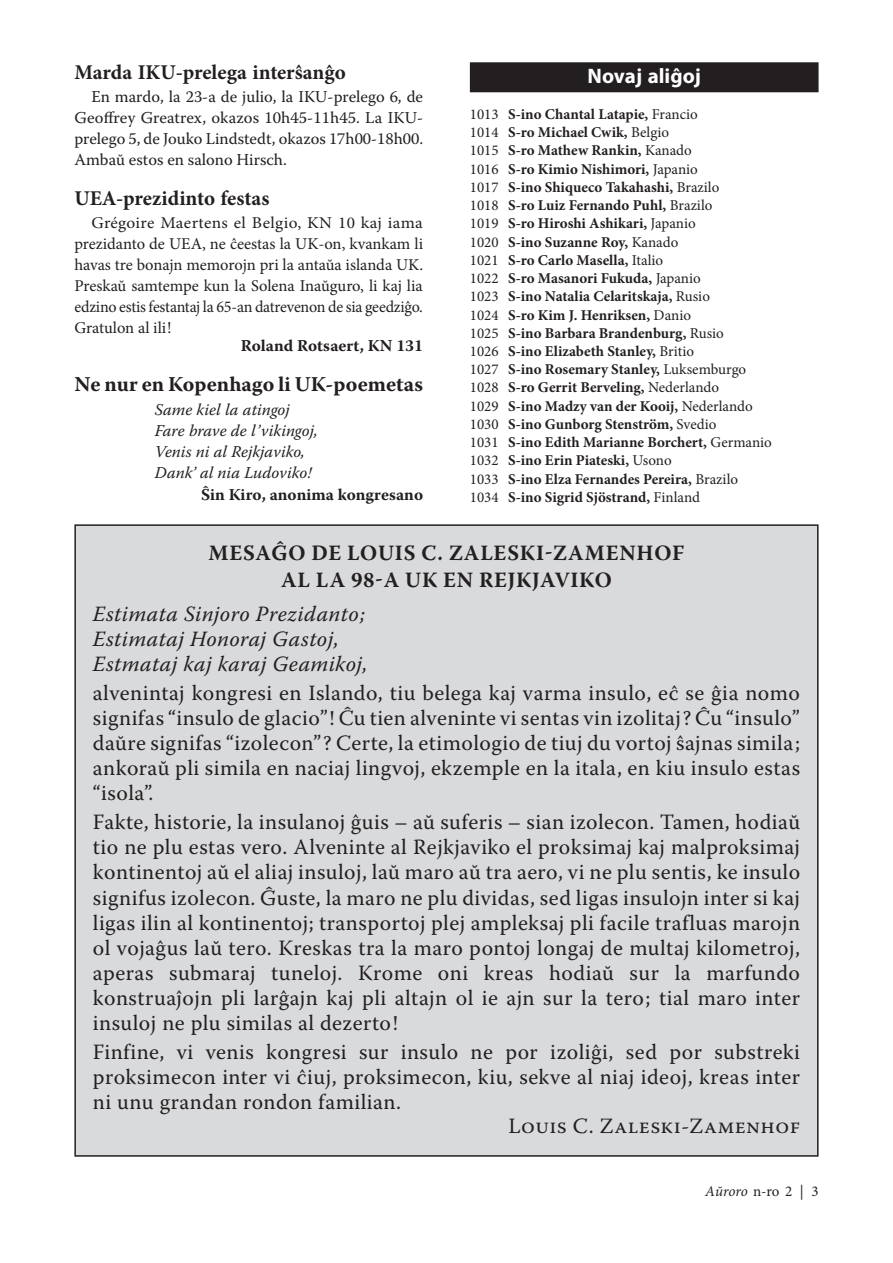
<style>
.page{position:relative;width:893px;height:1263px;background:#fff}
.page>*{position:absolute;margin:0;border:0;box-sizing:border-box;transform-origin:0 0}
.t1{font:21.75px/25px "Warnock Pro";letter-spacing:.02em;color:#231f20;text-align:justify}
.t2{font:italic 21.75px/25px "Warnock Pro";letter-spacing:.02em;color:#231f20}
.t3{font:700 21.75px "Warnock Pro";letter-spacing:.03em;color:#231f20}
.t4{font:700 21px "Minion Pro";color:#231f20}
.t5{font:700 21px "Warnock Pro";color:#231f20}
.t6{font:700 21px "Myriad Pro";color:#fff}
.t7{font:16.5px/21px "Minion Pro";letter-spacing:-.01em;color:#231f20;text-align:justify;scale:1.05 1}
.t8{font:16.5px/21px "Warnock Pro";color:#231f20;text-align:justify}
.t9{font:italic 16.5px/21px "Warnock Pro";color:#231f20}
.t10{font:700 16.5px "Warnock Pro";color:#231f20}
.t11{font:700 15px/18.3px "Minion Pro";color:#231f20}
.t12{font:15px "Minion Pro";color:#231f20}
.s1{font-weight:400}
.s2{font-style:italic}
</style>
<div class="page">
<div style="left:75px;top:525px;width:743px;height:631px;background:#d9dadc"></div>
<div style="left:470px;top:62px;width:349px;height:30px;background:#231f20"></div>
<p class="t4" style="left:74px;top:58px;width:273px">Marda IKU-prelega interŝanĝo</p>
<p class="t8" style="left:74px;top:86px;width:350px;text-indent:17px">En mardo, la 23-a de julio, la IKU-prelego 6, de Geoffrey Greatrex, okazos 10h45-11h45. La IKU&shy;prelego 5, de Jouko Lindstedt, okazos 17h00-18h00.<br>Ambaŭ estos en salono Hirsch.</p>
<p class="t4" style="left:74px;top:184px;width:196px">UEA-prezidinto festas</p>
<p class="t7" style="left:74px;top:213px;width:334px;text-indent:17px">Grégoire Maertens el Belgio, KN 10 kaj iama prezidanto de UEA, ne ĉeestas la UK-on, kvankam li havas tre bonajn memorojn pri la antaŭa islanda UK.<br>Preskaŭ samtempe kun la Solena Inaŭguro, li kaj lia edzino estis festantaj la 65‑an datrevenon de sia geedziĝo.<br>Gratulon al ili!</p>
<p class="t10" style="left:241px;top:336px;width:184px">Roland Rotsaert, KN 131</p>
<p class="t5" style="left:74px;top:372px;width:350px">Ne nur en Kopenhago li UK-poemetas</p>
<p class="t9" style="left:155px;top:399px;width:165px">Same kiel la atingoj<br>Fare brave de l’vikingoj,<br>Venis ni al Rejkjaviko,<br>Dank’ al nia Ludoviko!</p>
<p class="t10" style="left:201px;top:485px;width:223px">Ŝin Kiro, anonima kongresano</p>
<p class="t6" style="left:588px;top:63px;width:115px">Novaj aliĝoj</p>
<p class="t11" style="left:470px;top:105px;width:304px"><span class="s1">1013</span> S-ino Chantal Latapie, <span class="s1">Francio<br>1014</span> S-ro Michael Cwik, <span class="s1">Belgio<br>1015</span> S-ro Mathew Rankin, <span class="s1">Kanado<br>1016</span> S-ro Kimio Nishimori, <span class="s1">Japanio<br>1017</span> S-ino Shiqueco Takahashi, <span class="s1">Brazilo<br>1018</span> S-ro Luiz Fernando Puhl, <span class="s1">Brazilo<br>1019</span> S-ro Hiroshi Ashikari, <span class="s1">Japanio<br>1020</span> S-ino Suzanne Roy, <span class="s1">Kanado<br>1021</span> S-ro Carlo Masella, <span class="s1">Italio<br>1022</span> S-ro Masanori Fukuda, <span class="s1">Japanio<br>1023</span> S-ino Natalia Celaritskaja, <span class="s1">Rusio<br>1024</span> S-ro Kim J. Henriksen, <span class="s1">Danio<br>1025</span> S-ino Barbara Brandenburg, <span class="s1">Rusio<br>1026</span> S-ino Elizabeth Stanley, <span class="s1">Britio<br>1027</span> S-ino Rosemary Stanley, <span class="s1">Luksemburgo 1028</span> S-ro Gerrit Berveling, <span class="s1">Nederlando<br>1029</span> S-ino Madzy van der Kooij, <span class="s1">Nederlando 1030</span> S-ino Gunborg Stenström, <span class="s1">Svedio<br>1031</span> S-ino Edith Marianne Borchert, <span class="s1">Germanio 1032</span> S-ino Erin Piateski, <span class="s1">Usono<br>1033</span> S-ino Elza Fernandes Pereira, <span class="s1">Brazilo<br>1034</span> S-ino Sigrid Sjöstrand, <span class="s1">Finland</span></p>
<p class="t3" style="left:209px;top:540px;width:36px">Mesa</p>
<p class="t3" style="left:271px;top:540px;width:120px">ĝo de Louis</p>
<p class="t3" style="left:421px;top:540px;width:57px">C. Zaleski</p>
<p class="t3" style="left:545px;top:540px;width:42px">-Zamenh</p>
<p class="t3" style="left:654px;top:540px;width:26px">of</p>
<p class="t3" style="left:281px;top:567px;width:274px">al la 98-a UK en Rejkjavik</p>
<p class="t3" style="left:595px;top:567px;width:19px">o</p>
<p class="t2" style="left:93px;top:601px;width:276px">Estimata Sinjoro Prezidanto;<br>Estimataj Honoraj Gastoj,<br>Estmataj kaj karaj Geamikoj,</p>
<p class="t1" style="left:93px;top:680px;width:709px">alvenintaj kongresi en Islando, tiu belega kaj varma insulo, eĉ se ĝia nomo signifas “insulo de glacio”! Ĉu tien alveninte vi sentas vin izolitaj? Ĉu “insulo” daŭre signifas “izolecon”? Certe, la etimologio de tiuj du vortoj ŝajnas simila; ankoraŭ pli simila en naciaj lingvoj, ekzemple en la itala, en kiu insulo estas “isola”.</p>
<p class="t1" style="left:93px;top:809px;width:709px">Fakte, historie, la insulanoj ĝuis – aŭ suferis – sian izolecon. Tamen, hodiaŭ tio ne plu estas vero. Alveninte al Rejkjaviko el proksimaj kaj malproksimaj kontinentoj aŭ el aliaj insuloj, laŭ maro aŭ tra aero, vi ne plu sentis, ke insulo signifus izolecon. Ĝuste, la maro ne plu dividas, sed ligas insulojn inter si kaj ligas ilin al kontinentoj; transportoj plej ampleksaj pli facile trafluas marojn ol vojaĝus laŭ tero. Kreskas tra la maro pontoj longaj de multaj kilometroj, aperas submaraj tuneloj. Krome oni kreas hodiaŭ sur la marfundo konstruaĵojn pli larĝajn kaj pli altajn ol ie ajn sur la tero; tial maro inter insuloj ne plu similas al dezerto!</p>
<p class="t1" style="left:93px;top:1039px;width:709px">Finfine, vi venis kongresi sur insulo ne por izoliĝi, sed por substreki</p>
<p class="t1" style="left:93px;top:1064px;width:709px">proksimecon inter vi ĉiuj, proksimecon, kiu, sekve al niaj ideoj, kreas inter</p>
<p class="t1" style="left:93px;top:1089px;width:310px">ni unu grandan rondon familian.</p>
<p class="t1" style="left:508px;top:1113px;width:293px">Louis C. Zaleski-Zamenhof</p>
<p class="t12" style="left:705px;top:1181px;width:115px"><span class="s2">Aŭroro</span> n-ro 2 | 3</p>
</div>
